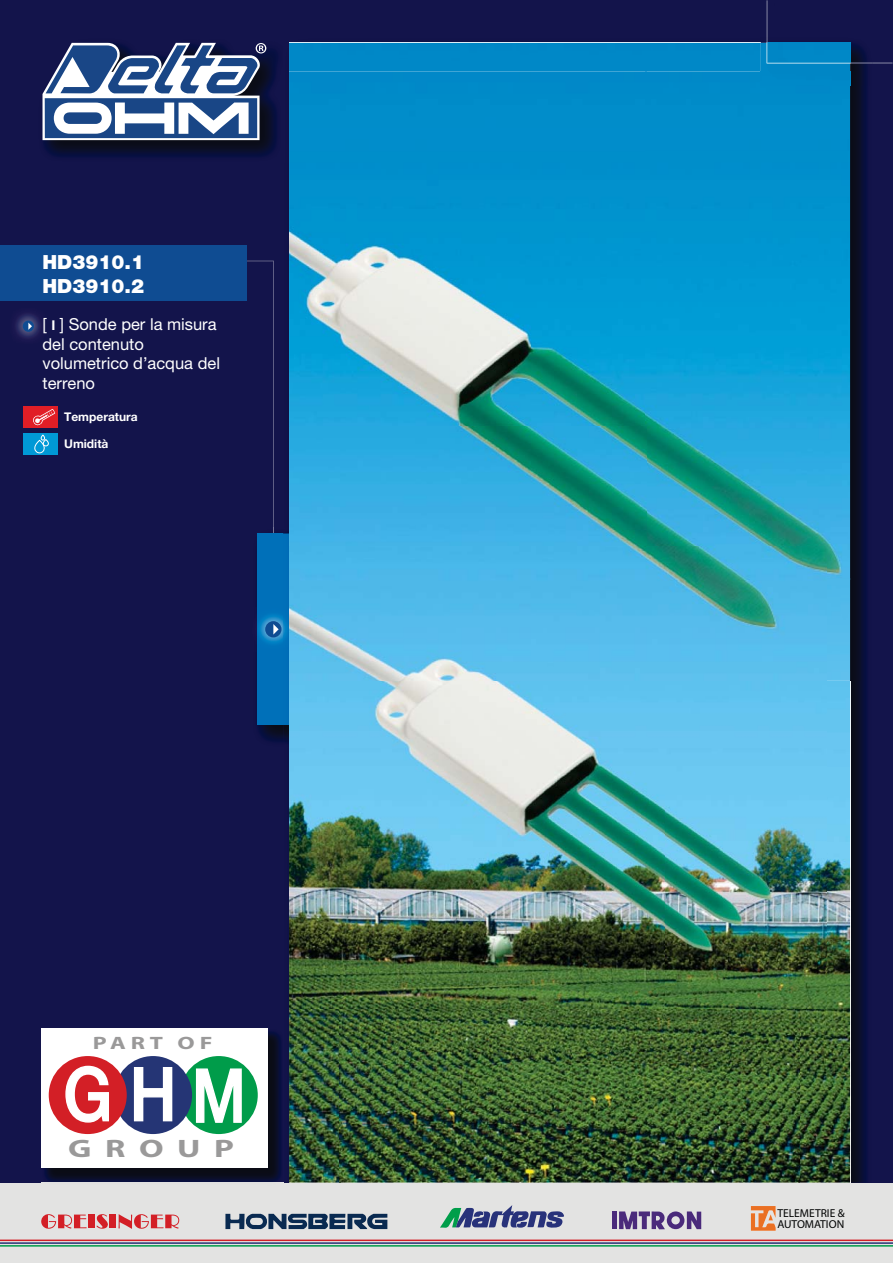
<style>
.page{position:relative;width:893px;height:1263px;background:#fff}
.page>*{position:absolute;margin:0;border:0;box-sizing:border-box;transform-origin:0 0}
.t1{font:500 74.25px "Helvetica Neue LT Std";color:#fff;scale:.87 1}
.t2{font:700 25.35px "Myriad Pro";letter-spacing:.4em;color:#9a9999;scale:1.35 1}
.t3{font:900 19.5px/24px "Helvetica Neue LT Std";color:#fff}
.t4{font:700 18px "Myriad Pro";letter-spacing:.2em;color:#9a9999;scale:1.34 1}
.t5{font:16.5px/19.5px "Helvetica Neue LT Std";color:#fff}
.t6{font:700 12px "Helvetica Neue LT Std";color:#fff}
.t7{font:11.55px/10.4px "Myriad Pro";color:#010202}
.s1{font-weight:700;font-size:13.5px}
</style>
<div class="page">
<div style="left:0;top:0;width:892px;height:1263px;background:#13144b"></div>
<img style="left:42px;top:42px;width:235px;height:115px">
<svg style="left:42px;top:43px;width:224px;height:97px"></svg>
<img style="left:258px;top:532px;width:31px;height:212px">
<svg style="left:246px;top:261px;width:28px;height:273px"></svg>
<div style="left:257px;top:534px;width:225px;height:191px;background:#0070b9"></div>
<img style="left:258px;top:614px;width:25px;height:30px">
<div style="left:265px;top:621px;width:16px;height:16px;background:#0f4c92;border-radius:50%"></div>
<svg style="left:273px;top:624px;width:6px;height:11px"></svg>
<img style="left:289px;top:42px;width:472px;height:1px">
<img style="left:850px;top:86px;width:17px;height:1097px">
<img style="left:283px;top:619px;width:4px;height:20px">
<div style="left:289px;top:43px;width:472px;height:28px;background:#0088c7"></div>
<img style="left:289px;top:1008px;width:51px;height:175px">
<img style="left:799px;top:680px;width:51px;height:503px">
<img style="left:340px;top:1008px;width:459px;height:175px">
<img style="left:850px;top:86px;width:10px;height:594px">
<img style="left:289px;top:71px;width:561px;height:507px">
<img style="left:827px;top:578px;width:23px;height:102px">
<img style="left:289px;top:547px;width:538px;height:461px">
<div style="left:0;top:245px;width:246px;height:56px;background:#0f4c92"></div>
<img style="left:14px;top:313px;width:27px;height:26px">
<div style="left:23px;top:321px;width:11px;height:11px;background:#0f4c92;border-radius:50%"></div>
<svg style="left:28px;top:323px;width:4px;height:7px"></svg>
<div style="left:0;top:1183px;width:892px;height:80px;background:#e3e3e2"></div>
<img style="left:41px;top:1029px;width:243px;height:154px">
<div style="left:41px;top:1028px;width:226px;height:140px;background:#fff"></div>
<div style="left:180px;top:1056px;width:78px;height:78px;background:#009c4a;border-radius:50%"></div>
<div style="left:114px;top:1056px;width:78px;height:78px;background:#253575;border-radius:50%"></div>
<div style="left:49px;top:1056px;width:78px;height:78px;background:#d31f26;border-radius:50%"></div>
<svg style="left:65px;top:1065px;width:44px;height:58px"></svg>
<svg style="left:133px;top:1067px;width:40px;height:55px"></svg>
<svg style="left:195px;top:1068px;width:47px;height:55px"></svg>
<hr style="left:0;top:1240px;width:892px;height:1px;background:#d31f26">
<hr style="left:0;top:1242px;width:892px;height:2px;background:#273173">
<hr style="left:0;top:1245px;width:892px;height:2px;background:#009c4a">
<svg style="left:619px;top:1211px;width:82px;height:19px"></svg>
<div style="left:612px;top:1211px;width:5px;height:18px;background:#4a2a7b"></div>
<svg style="left:225px;top:1214px;width:162px;height:15px"></svg>
<svg style="left:440px;top:1205px;width:124px;height:23px"></svg>
<svg style="left:751px;top:1206px;width:25px;height:25px"></svg>
<svg style="left:118px;top:1214px;width:61px;height:15px"></svg>
<svg style="left:41px;top:1214px;width:46px;height:15px"></svg>
<svg style="left:96px;top:1214px;width:12px;height:15px"></svg>
<div style="left:110px;top:1215px;width:6px;height:13px;background:#d31f26"></div>
<div style="left:88px;top:1215px;width:7px;height:13px;background:#d31f26"></div>
<img style="left:761px;top:37px;width:112px;height:49px">
<div style="left:761px;top:43px;width:89px;height:43px;background:#0087c6"></div>
<img style="left:767px;top:37px;width:106px;height:26px">
<div style="left:767px;top:43px;width:83px;height:20px;background:#0088c7"></div>
<svg style="left:873px;top:63px;width:19px;height:1px"></svg>
<hr style="left:767px;top:0;width:1px;height:37px;background:#afafc2">
<div style="left:23px;top:406px;width:34px;height:21px;background:#e11e26"></div>
<svg style="left:33px;top:409px;width:22px;height:17px"></svg>
<div style="left:23px;top:433px;width:34px;height:22px;background:#0099d6"></div>
<svg style="left:34px;top:434px;width:15px;height:20px"></svg>
<p class="t3" style="left:42px;top:250px;width:103px">HD3910.1<br>HD3910.2</p>
<p class="t5" style="left:42px;top:315px;width:179px">[ <span class="s1">I</span> ] Sonde per la misura del contenuto volumetrico d’acqua del terreno</p>
<p class="t6" style="left:64px;top:410px;width:75px">Temperatura</p>
<p class="t6" style="left:64px;top:437px;width:46px">Umidità</p>
<p class="t4" style="left:93px;top:1033px;width:91px">PART OF</p>
<h1 class="t1" style="left:63px;top:1052px;width:211px">GHM</h1>
<h2 class="t2" style="left:68px;top:1134px;width:125px">GROUP</h2>
<p class="t7" style="left:777px;top:1208px;width:69px">TELEMETRIE &amp;<br>AUTOMATION</p>
</div>
